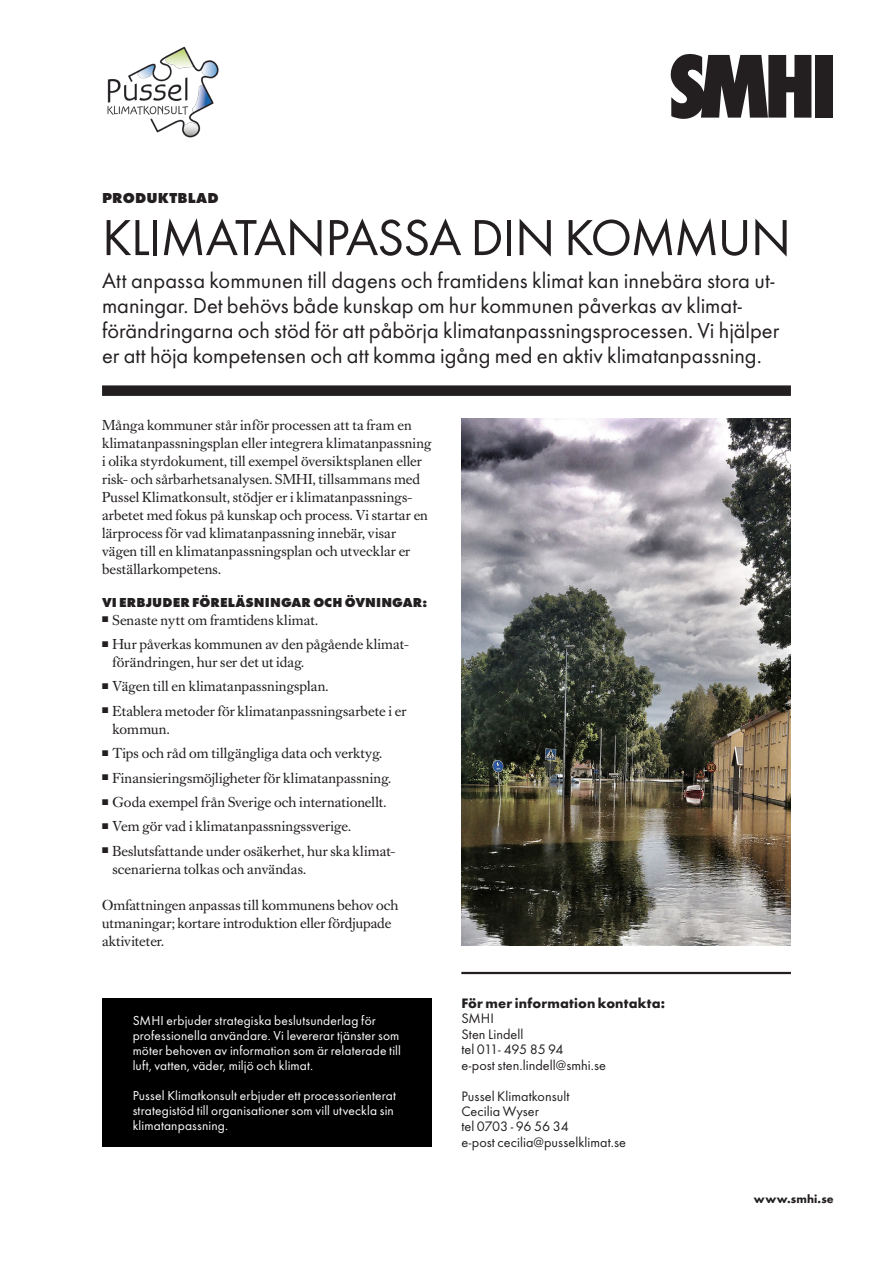
<style>
.page{position:relative;width:893px;height:1263px;background:#fff}
.page>*{position:absolute;margin:0;border:0;box-sizing:border-box;transform-origin:0 0}
.HUVUDRUBRIK{font:52.5px "Futura EFOP";letter-spacing:-.025em;color:#231f20}
.Ingress{font:22.5px/24.8px "Futura EFOP";color:#231f20}
.Produktblad___Datum{font:800 15px "Futura EFOP";letter-spacing:.01em;color:#231f20}
.Bröd{font:14.25px/18px "Caslon Book BE";letter-spacing:.01em;color:#231f20}
.Kontakt_info{font:14.25px/15.5px "Futura EFOP";letter-spacing:.005em;color:#231f20}
.Rubrik_Kontakt{font:700 14.25px "Futura EFOP";letter-spacing:.01em;color:#231f20}
.Pagina{font:13.5px/15px "Futura EFOP";letter-spacing:.01em;color:#fff}
.UNDERRUBRIK{font:800 13.5px "Futura EFOP";letter-spacing:.005em;color:#231f20}
.t1{font:700 12px "Futura EFOP";letter-spacing:.015em;color:#231f20}
</style>
<div class="page">
<hr style="left:461px;top:972px;width:330px;height:2px;background:#231f20">
<div style="left:102px;top:385px;width:689px;height:11px;background:#231f20"></div>
<svg style="left:670px;top:53px;width:141px;height:66px"></svg>
<div style="left:815px;top:55px;width:17px;height:63px;background:#231f20"></div>
<img style="left:107px;top:46px;width:112px;height:92px">
<div style="left:102px;top:998px;width:330px;height:149px;background:#000"></div>
<img style="left:461px;top:419px;width:330px;height:527px">
<p class="Produktblad___Datum" style="left:102px;top:189px;width:118px">PRODUKTBLAD</p>
<p class="HUVUDRUBRIK" style="left:102px;top:208px;width:691px">KLIMATANPASSA DIN KOMMUN</p>
<p class="Ingress" style="left:102px;top:269px;width:674px">Att anpassa kommunen till dagens och framtidens klimat kan innebära stora ut-</p>
<p class="Ingress" style="left:102px;top:293px;width:641px">maningar. Det behövs både kunskap om hur kommunen påverkas av klimat-</p>
<p class="Ingress" style="left:102px;top:318px;width:679px">förändringarna och stöd för att påbörja klimatanpassningsprocessen. Vi hjälper er att höja kompetensen och att komma igång med en aktiv klimatanpassning.</p>
<p class="Bröd" style="left:102px;top:416px;width:331px">Många kommuner står inför processen att ta fram en klimatanpassningsplan eller integrera klimatanpassning i olika styrdokument, till exempel översiktsplanen eller risk- och sårbarhetsanalysen. SMHI, tillsammans med Pussel Klimatkonsult, stödjer er i klimatanpassnings&shy;arbetet med fokus på kunskap och process. Vi startar en lärprocess för vad klimatanpassning innebär, visar vägen till en klimatanpassningsplan och utvecklar er beställarkompetens.</p>
<p class="UNDERRUBRIK" style="left:102px;top:594px;width:327px">VI ERBJUDER FÖRELÄSNINGAR OCH ÖVNINGAR:</p>
<p class="Bröd" style="left:102px;top:611px;width:217px">■ Senaste nytt om framtidens klimat.</p>
<p class="Bröd" style="left:102px;top:635px;width:308px">■ Hur påverkas kommunen av den pågående klimat-</p>
<p class="Bröd" style="left:113px;top:653px;width:193px">förändringen, hur ser det ut idag.</p>
<p class="Bröd" style="left:102px;top:678px;width:228px">■ Vägen till en klimatanpassningsplan.</p>
<p class="Bröd" style="left:113px;top:702px;width:295px;text-indent:-11px">■ Etablera metoder för klimatanpassningsarbete i er kommun.</p>
<p class="Bröd" style="left:102px;top:745px;width:281px">■ Tips och råd om tillgängliga data och verktyg.</p>
<p class="Bröd" style="left:102px;top:769px;width:290px">■ Finansieringsmöjligheter för klimatanpassning.</p>
<p class="Bröd" style="left:102px;top:793px;width:286px">■ Goda exempel från Sverige och internationellt.</p>
<p class="Bröd" style="left:102px;top:818px;width:251px">■ Vem gör vad i klimatanpassningssverige.</p>
<p class="Bröd" style="left:102px;top:842px;width:295px">■ Beslutsfattande under osäkerhet, hur ska klimat-</p>
<p class="Bröd" style="left:113px;top:860px;width:195px">scenarierna tolkas och användas.</p>
<p class="Bröd" style="left:102px;top:896px;width:298px">Omfattningen anpassas till kommunens behov och</p>
<p class="Bröd" style="left:102px;top:914px;width:291px">utmaningar; kortare introduktion eller fördjupade</p>
<p class="Bröd" style="left:102px;top:932px;width:64px">aktiviteter.</p>
<p class="Pagina" style="left:133px;top:1013px;width:270px">SMHI erbjuder strategiska beslutsunderlag för professionella användare. Vi levererar tjänster som möter behoven av information som är relaterade till</p>
<p class="Pagina" style="left:133px;top:1058px;width:182px">luft, vatten, väder, miljö och klimat.</p>
<p class="Pagina" style="left:133px;top:1088px;width:265px">Pussel Klimatkonsult erbjuder ett processorienterat</p>
<p class="Pagina" style="left:133px;top:1103px;width:263px">strategistöd till organisationer som vill utveckla sin</p>
<p class="Pagina" style="left:133px;top:1118px;width:97px">klimatanpassning.</p>
<p class="Rubrik_Kontakt" style="left:461px;top:994px;width:205px">För mer information kontakta:</p>
<p class="Kontakt_info" style="left:461px;top:1011px;width:146px">SMHI<br>Sten Lindell<br>tel 011- 495 85 94<br>e-post sten.lindell@smhi.se</p>
<p class="Kontakt_info" style="left:461px;top:1088px;width:166px">Pussel Klimatkonsult<br>Cecilia Wyser<br>tel 0703 - 96 56 34<br>e-post cecilia@pusselklimat.se</p>
<p class="t1" style="left:754px;top:1191px;width:81px">www.smhi.se</p>
</div>
